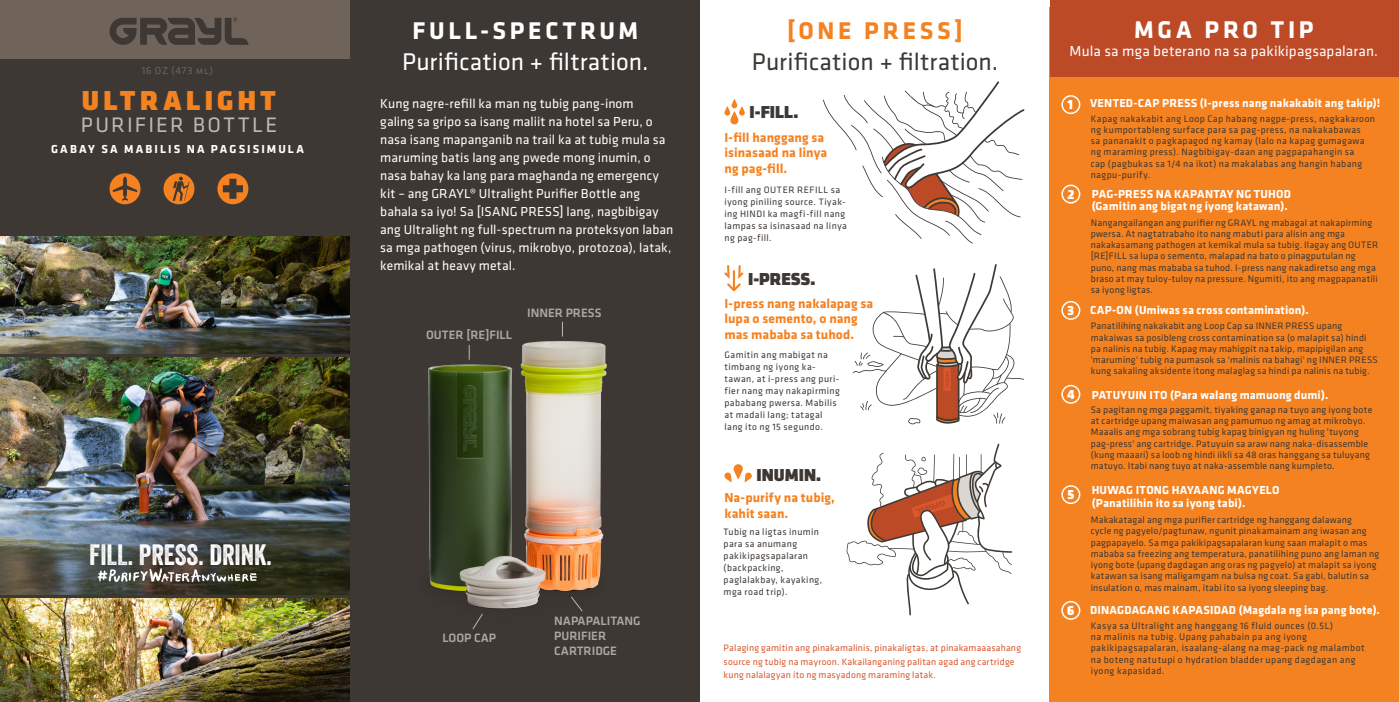
<style>
.page{position:relative;width:1399px;height:702px;background:#fff}
.page>*{position:absolute;margin:0;border:0;box-sizing:border-box;transform-origin:0 0}
.t1{font:28.5px "Veneer";color:#fff}
.t2{font:28.5px "Klavika Display Bl";letter-spacing:.145em;color:#f58220}
.t3{font:25.05px "Klavika";letter-spacing:.005em;color:#fff}
.t4{font:25.05px "Klavika";letter-spacing:.005em;color:#3d3834}
.t5{font:700 25.05px "Klavika";letter-spacing:.15em;color:#fff}
.t6{font:700 25.05px "Klavika";letter-spacing:.15em;color:#f58220}
.t7{font:21.75px "Klavika";letter-spacing:.105em;color:#c1b8af}
.t8{font:18px "Klavika Display Bl";color:#3d3834}
.t9{font:15px "Klavika";letter-spacing:.01em;color:#fff}
.t10{font:13.5px/18px "Klavika";letter-spacing:.01em;color:#fff}
.t11{font:700 13.5px/15.5px "Klavika";letter-spacing:.005em;color:#f58220}
.t12{font:13.5px "Klavika Display Bl";color:#fff}
.t13{font:500 12.6px/15px "Klavika";color:#b0a6a0}
.t14{font:700 12px/12px "Klavika";letter-spacing:.015em;color:#fff}
.t15{font:700 12px "Klavika";letter-spacing:.175em;color:#fff}
.t16{font:10.5px "Klavika";letter-spacing:.07em;color:#706359}
.t17{font:9.75px/11.2px "Klavika";letter-spacing:.025em;color:#3d3834}
.t18{font:9.75px/11.2px "Klavika";letter-spacing:.045em;color:#3d3834}
.t19{font:9.6px/12px "Klavika";letter-spacing:.045em;color:#3d3834}
.t20{font:9.6px/13.5px "Klavika";letter-spacing:.02em;color:#d9582e}
</style>
<div class="page">
<div style="left:350px;top:0;width:350px;height:702px;background:#3d3834"></div>
<div style="left:0;top:0;width:350px;height:702px;background:#3d3834"></div>
<div style="left:1049px;top:8px;width:350px;height:694px;background:#f58220"></div>
<svg style="left:852px;top:264px;width:172px;height:160px"></svg>
<svg style="left:846px;top:444px;width:166px;height:171px"></svg>
<svg style="left:823px;top:81px;width:201px;height:162px"></svg>
<div style="left:0;top:0;width:350px;height:58px;background:#706359"></div>
<svg style="left:110px;top:18px;width:138px;height:27px"></svg>
<svg style="left:110px;top:173px;width:30px;height:31px"></svg>
<svg style="left:163px;top:173px;width:31px;height:31px"></svg>
<svg style="left:217px;top:173px;width:31px;height:31px"></svg>
<svg style="left:724px;top:99px;width:21px;height:25px"></svg>
<svg style="left:724px;top:265px;width:19px;height:26px"></svg>
<svg style="left:724px;top:464px;width:28px;height:18px"></svg>
<img style="left:428px;top:321px;width:179px;height:288px">
<svg style="left:570px;top:596px;width:13px;height:16px"></svg>
<svg style="left:472px;top:613px;width:11px;height:17px"></svg>
<svg style="left:562px;top:322px;width:1px;height:14px"></svg>
<svg style="left:469px;top:345px;width:1px;height:15px"></svg>
<img style="left:0;top:237px;width:350px;height:116px">
<img style="left:0;top:599px;width:350px;height:103px">
<img style="left:0;top:357px;width:350px;height:238px">
<img style="left:80px;top:563px;width:178px;height:24px">
<div style="left:1050px;top:0;width:349px;height:77px;background:#bc4a27"></div>
<div style="left:1061px;top:95px;width:19px;height:19px;border:2px solid #fff;border-radius:50%"></div>
<div style="left:1061px;top:185px;width:19px;height:19px;border:2px solid #fff;border-radius:50%"></div>
<div style="left:1061px;top:301px;width:19px;height:19px;border:2px solid #fff;border-radius:50%"></div>
<div style="left:1061px;top:385px;width:19px;height:19px;border:2px solid #fff;border-radius:50%"></div>
<div style="left:1061px;top:485px;width:19px;height:19px;border:2px solid #fff;border-radius:50%"></div>
<div style="left:1061px;top:601px;width:19px;height:19px;border:2px solid #fff;border-radius:50%"></div>
<p class="t16" style="left:142px;top:65px;width:73px">16 OZ (473 ml)</p>
<h1 class="t2" style="left:82px;top:84px;width:196px">ULTRALIGHT</h1>
<h3 class="t7" style="left:81px;top:113px;width:198px">PURIFIER BOTTLE</h3>
<p class="t15" style="left:51px;top:142px;width:254px">GABAY SA MABILIS NA PAGSISIMULA</p>
<h1 class="t1" style="left:89px;top:537px;width:184px">FILL. PRESS. DRINK.</h1>
<h2 class="t5" style="left:412px;top:17px;width:227px">FULL-SPECTRUM</h2>
<h2 class="t3" style="left:402px;top:48px;width:248px">Purification + filtration.</h2>
<p class="t10" style="left:380px;top:95px;width:295px">Kung nagre-refill ka man ng tubig pang-inom<br>galing sa gripo sa isang maliit na hotel sa Peru, o nasa isang mapanganib na trail ka at tubig mula sa maruming batis lang ang pwede mong inumin, o nasa bahay ka lang para maghanda ng emergency kit – ang GRAYL® Ultralight Purifier Bottle ang bahala sa iyo! Sa [ISANG PRESS] lang, nagbibigay ang Ultralight ng full-spectrum na proteksyon laban sa mga pathogen (virus, mikrobyo, protozoa), latak, kemikal at heavy metal.</p>
<p class="t13" style="left:426px;top:327px;width:88px">OUTER [RE]FILL</p>
<p class="t13" style="left:527px;top:306px;width:76px">INNER PRESS</p>
<p class="t13" style="left:442px;top:631px;width:55px">LOOP CAP</p>
<p class="t13" style="left:554px;top:614px;width:88px">NAPAPALITANG<br>PURIFIER<br>CARTRIDGE</p>
<h2 class="t6" style="left:787px;top:17px;width:177px">[ONE PRESS]</h2>
<h2 class="t4" style="left:752px;top:48px;width:248px">Purification + filtration.</h2>
<h3 class="t8" style="left:749px;top:102px;width:50px">I-FILL.</h3>
<h3 class="t11" style="left:724px;top:130px;width:104px">I-fill hanggang sa isinasaad na linya ng pag-fill.</h3>
<p class="t19" style="left:724px;top:184px;width:124px">I-fill ang OUTER REFILL sa iyong piniling source. Tiyak&shy;ing HINDI ka magfi-fill nang lampas sa isinasaad na linya ng pag-fill.</p>
<h3 class="t8" style="left:748px;top:269px;width:69px">I-PRESS.</h3>
<h3 class="t11" style="left:724px;top:296px;width:150px">I-press nang nakalapag sa lupa o semento, o nang mas mababa sa tuhod.</h3>
<p class="t19" style="left:724px;top:349px;width:117px">Gamitin ang mabigat na timbang ng iyong ka&shy;tawan, at i-press ang puri&shy;fier nang may nakapirming pababang pwersa. Mabilis at madali lang; tatagal lang ito ng 15 segundo.</p>
<h3 class="t8" style="left:756px;top:464px;width:66px">INUMIN.</h3>
<h3 class="t11" style="left:724px;top:490px;width:112px">Na-purify na tubig, kahit saan.</h3>
<p class="t19" style="left:723px;top:526px;width:100px">Tubig na ligtas inumin para sa anumang pakikipagsapalaran (backpacking, paglalakbay, kayaking, mga road trip).</p>
<p class="t20" style="left:723px;top:641px;width:299px">Palaging gamitin ang pinakamalinis, pinakaligtas, at pinakamaaasahang source ng tubig na mayroon. Kakailanganing palitan agad ang cartridge kung nalalagyan ito ng masyadong maraming latak.</p>
<h2 class="t5" style="left:1134px;top:16px;width:181px">MGA PRO TIP</h2>
<h3 class="t9" style="left:1069px;top:43px;width:310px">Mula sa mga beterano na sa pakikipagsapalaran.</h3>
<h3 class="t12" style="left:1067px;top:97px;width:7px">1</h3>
<p class="t14" style="left:1090px;top:97px;width:291px">VENTED-CAP PRESS (I-press nang nakakabit ang takip)!</p>
<h3 class="t12" style="left:1067px;top:186px;width:8px">2</h3>
<p class="t17" style="left:1090px;top:113px;width:286px">Kapag nakakabit ang Loop Cap habang nagpe-press, nagkakaroon ng kumportableng surface para sa pag-press, na nakakabawas<br>sa pananakit o pagkapagod ng kamay (lalo na kapag gumagawa ng maraming press). Nagbibigay-daan ang pagpapahangin sa<br>cap (pagbukas sa 1/4 na ikot) na makalabas ang hangin habang nagpu-purify.</p>
<p class="t17" style="left:1090px;top:217px;width:289px">Nangangailangan ang purifier ng GRAYL ng mabagal at nakapirming pwersa. At nagtatrabaho ito nang mabuti para alisin ang mga nakakasamang pathogen at kemikal mula sa tubig. Ilagay ang OUTER [RE]FILL sa lupa o semento, malapad na bato o pinagputulan ng puno, nang mas mababa sa tuhod. I-press nang nakadiretso ang mga braso at may tuloy-tuloy na pressure. Ngumiti, ito ang magpapanatili sa iyong ligtas.</p>
<p class="t14" style="left:1091px;top:188px;width:201px">PAG-PRESS NA KAPANTAY NG TUHOD (Gamitin ang bigat ng iyong katawan).</p>
<h3 class="t12" style="left:1067px;top:302px;width:8px">3</h3>
<p class="t14" style="left:1090px;top:304px;width:220px">CAP-ON (Umiwas sa cross contamination).</p>
<p class="t17" style="left:1090px;top:321px;width:288px">Panatilihing nakakabit ang Loop Cap sa INNER PRESS upang makaiwas sa posibleng cross contamination sa (o malapit sa) hindi pa nalinis na tubig. Kapag may mahigpit na takip, mapipigilan ang 'maruming' tubig na pumasok sa 'malinis na bahagi' ng INNER PRESS kung sakaling aksidente itong malaglag sa hindi pa nalinis na tubig.</p>
<h3 class="t12" style="left:1067px;top:386px;width:9px">4</h3>
<p class="t14" style="left:1091px;top:389px;width:238px">PATUYUIN ITO (Para walang mamuong dumi).</p>
<p class="t17" style="left:1090px;top:404px;width:283px">Sa pagitan ng mga paggamit, tiyaking ganap na tuyo ang iyong bote at cartridge upang maiwasan ang pamumuo ng amag at mikrobyo.<br>Maaalis ang mga sobrang tubig kapag binigyan ng huling 'tuyong pag-press' ang cartridge. Patuyuin sa araw nang naka-disassemble (kung maaari) sa loob ng hindi iikli sa 48 oras hanggang sa tuluyang matuyo. Itabi nang tuyo at naka-assemble nang kumpleto.</p>
<h3 class="t12" style="left:1067px;top:487px;width:8px">5</h3>
<p class="t14" style="left:1091px;top:483px;width:189px;line-height:13.5px">HUWAG ITONG HAYAANG MAGYELO (Panatilihin ito sa iyong tabi).</p>
<h3 class="t12" style="left:1067px;top:602px;width:9px">6</h3>
<p class="t17" style="left:1090px;top:514px;width:290px">Makakatagal ang mga purifier cartridge ng hanggang dalawang<br>cycle ng pagyelo/pagtunaw, ngunit pinakamainam ang iwasan ang pagpapayelo. Sa mga pakikipagsapalaran kung saan malapit o mas mababa sa freezing ang temperatura, panatilihing puno ang laman ng iyong bote (upang dagdagan ang oras ng pagyelo) at malapit sa iyong katawan sa isang maligamgam na bulsa ng coat. Sa gabi, balutin sa insulation o, mas mainam, itabi ito sa iyong sleeping bag.</p>
<p class="t14" style="left:1090px;top:604px;width:291px">DINAGDAGANG KAPASIDAD (Magdala ng isa pang bote).</p>
<p class="t18" style="left:1090px;top:620px;width:275px">Kasya sa Ultralight ang hanggang 16 fluid ounces (0.5L)<br>na malinis na tubig. Upang pahabain pa ang iyong pakikipagsapalaran, isaalang-alang na mag-pack ng malambot na boteng natutupi o hydration bladder upang dagdagan ang iyong kapasidad.</p>
</div>
